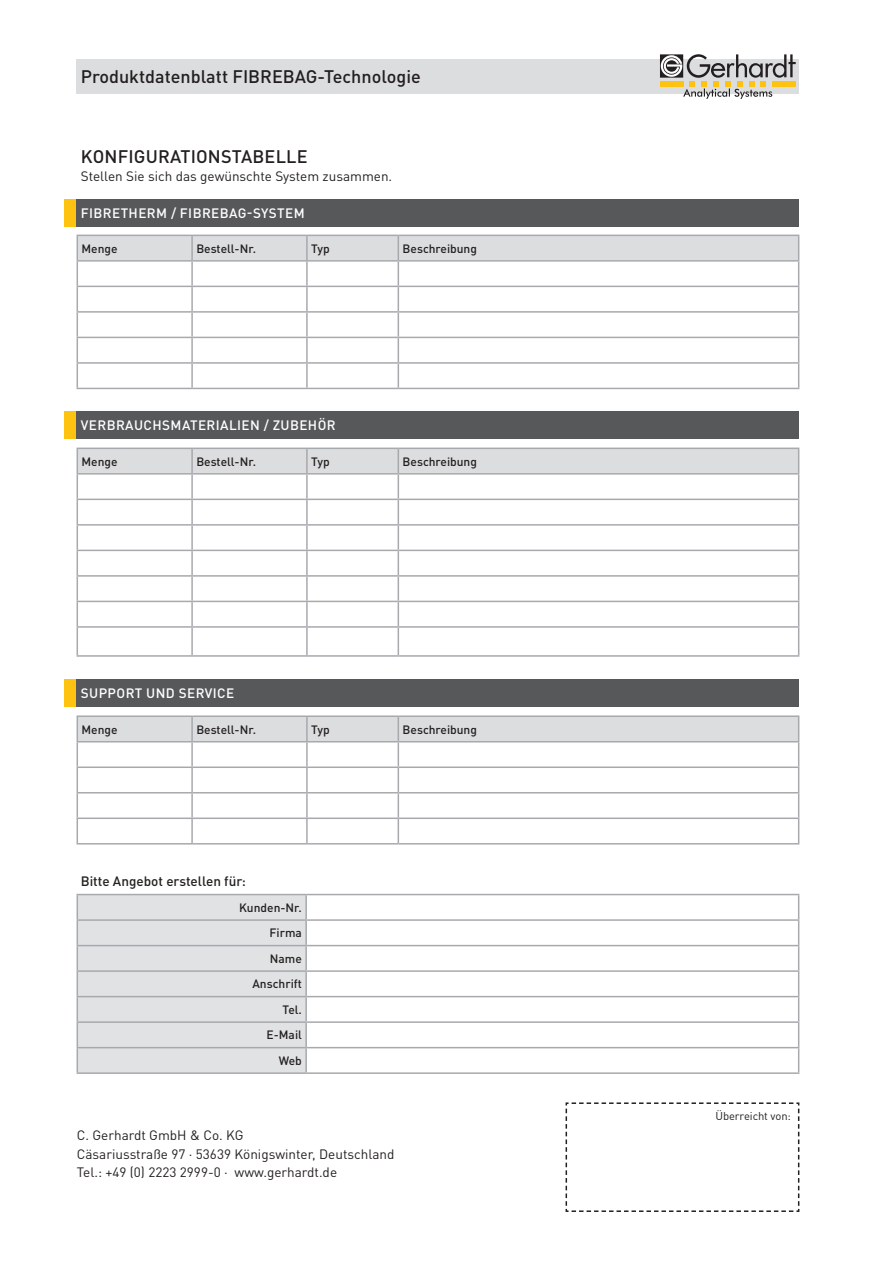
<style>
.page{position:relative;width:893px;height:1263px;background:#fff}
.page>*{position:absolute;margin:0;border:0;box-sizing:border-box;transform-origin:0 0}
.t1{font:500 18px "DINOT";color:#231f20}
.A1-Fließtext{font:13.5px/18.8px "DINOT";color:#231f20}
.t2{font:500 13.5px "DINOT";letter-spacing:.03em;color:#fff}
.A1-Fließtext-2{font:500 13.5px "DINOT";color:#231f20}
.A1-Fließtext-3{font:500 12px "DINOT";color:#231f20}
.Tabellentext{font:500 12px "DINOT";color:#231f20}
.Kapitelüberschrift_1{font:11.25px "DINOT";letter-spacing:-.01em;color:#231f20}
</style>
<div class="page">
<div style="left:77px;top:59px;width:722px;height:34px;background:#dcdddf"></div>
<svg style="left:660px;top:54px;width:136px;height:45px"></svg>
<svg style="left:565px;top:1102px;width:235px;height:110px"></svg>
<svg style="left:307px;top:895px;width:491px;height:154px"></svg>
<hr style="left:306px;top:894px;width:493px;height:1px;background:#a8a9ad">
<hr style="left:305px;top:895px;width:2px;height:24px;background:#a8a9ad">
<hr style="left:306px;top:919px;width:493px;height:2px;background:#a8a9ad">
<hr style="left:305px;top:921px;width:2px;height:24px;background:#a8a9ad">
<hr style="left:306px;top:945px;width:493px;height:1px;background:#a8a9ad">
<hr style="left:305px;top:946px;width:2px;height:24px;background:#a8a9ad">
<hr style="left:306px;top:970px;width:493px;height:2px;background:#a8a9ad">
<hr style="left:305px;top:972px;width:2px;height:24px;background:#a8a9ad">
<hr style="left:306px;top:996px;width:493px;height:1px;background:#a8a9ad">
<hr style="left:305px;top:997px;width:2px;height:24px;background:#a8a9ad">
<hr style="left:306px;top:1021px;width:493px;height:2px;background:#a8a9ad">
<hr style="left:305px;top:1023px;width:2px;height:24px;background:#a8a9ad">
<svg style="left:77px;top:894px;width:229px;height:178px;background:#dddee0"></svg>
<hr style="left:306px;top:1047px;width:493px;height:1px;background:#a8a9ad">
<hr style="left:305px;top:1048px;width:2px;height:24px;background:#a8a9ad">
<svg style="left:798px;top:895px;width:1px;height:177px"></svg>
<hr style="left:77px;top:1072px;width:229px;height:2px;background:#a8a9ad">
<hr style="left:306px;top:1072px;width:493px;height:2px;background:#a8a9ad">
<hr style="left:77px;top:388px;width:115px;height:1px;background:#a8a9ad">
<hr style="left:192px;top:388px;width:115px;height:1px;background:#a8a9ad">
<hr style="left:307px;top:388px;width:91px;height:1px;background:#a8a9ad">
<hr style="left:398px;top:388px;width:401px;height:1px;background:#a8a9ad">
<svg style="left:77px;top:235px;width:722px;height:153px"></svg>
<hr style="left:77px;top:260px;width:115px;height:2px;background:#a8a9ad">
<hr style="left:192px;top:260px;width:115px;height:2px;background:#a8a9ad">
<hr style="left:307px;top:260px;width:91px;height:2px;background:#a8a9ad">
<hr style="left:398px;top:260px;width:401px;height:2px;background:#a8a9ad">
<div style="left:64px;top:199px;width:13px;height:27px;background:#fec210"></div>
<div style="left:77px;top:199px;width:722px;height:27px;background:#57585a"></div>
<div style="left:64px;top:411px;width:13px;height:28px;background:#fec210"></div>
<div style="left:77px;top:411px;width:722px;height:28px;background:#57585a"></div>
<hr style="left:77px;top:655px;width:115px;height:2px;background:#a8a9ad">
<hr style="left:192px;top:655px;width:115px;height:2px;background:#a8a9ad">
<hr style="left:307px;top:655px;width:91px;height:2px;background:#a8a9ad">
<hr style="left:398px;top:655px;width:401px;height:2px;background:#a8a9ad">
<svg style="left:77px;top:448px;width:722px;height:207px"></svg>
<hr style="left:77px;top:473px;width:115px;height:2px;background:#a8a9ad">
<hr style="left:192px;top:473px;width:115px;height:2px;background:#a8a9ad">
<hr style="left:307px;top:473px;width:91px;height:2px;background:#a8a9ad">
<hr style="left:398px;top:473px;width:401px;height:2px;background:#a8a9ad">
<div style="left:64px;top:679px;width:13px;height:28px;background:#fec210"></div>
<div style="left:77px;top:679px;width:722px;height:28px;background:#57585a"></div>
<hr style="left:77px;top:843px;width:115px;height:1px;background:#a8a9ad">
<hr style="left:192px;top:843px;width:115px;height:1px;background:#a8a9ad">
<hr style="left:307px;top:843px;width:91px;height:1px;background:#a8a9ad">
<hr style="left:398px;top:843px;width:401px;height:1px;background:#a8a9ad">
<hr style="left:77px;top:715px;width:115px;height:2px;background:#a8a9ad">
<hr style="left:192px;top:715px;width:115px;height:2px;background:#a8a9ad">
<hr style="left:307px;top:715px;width:91px;height:2px;background:#a8a9ad">
<hr style="left:398px;top:715px;width:401px;height:2px;background:#a8a9ad">
<svg style="left:77px;top:716px;width:722px;height:127px"></svg>
<hr style="left:77px;top:741px;width:115px;height:1px;background:#a8a9ad">
<hr style="left:192px;top:741px;width:115px;height:1px;background:#a8a9ad">
<hr style="left:307px;top:741px;width:91px;height:1px;background:#a8a9ad">
<hr style="left:398px;top:741px;width:401px;height:1px;background:#a8a9ad">
<h1 class="t1" style="left:81px;top:65px;width:342px">Produktdatenblatt FIBREBAG-Technologie</h1>
<p class="t1" style="left:81px;top:145px;width:228px">KONFIGURATIONSTABELLE</p>
<p class="A1-Fließtext" style="left:81px;top:166px;width:313px">Stellen Sie sich das gewünschte System zusammen.</p>
<p class="t2" style="left:81px;top:204px;width:225px">FIBRETHERM / FIBREBAG-SYSTEM</p>
<p class="A1-Fließtext-3" style="left:82px;top:241px;width:38px">Menge</p>
<p class="A1-Fließtext-3" style="left:196px;top:241px;width:61px">Bestell-Nr.</p>
<p class="A1-Fließtext-3" style="left:311px;top:241px;width:20px">Typ</p>
<p class="A1-Fließtext-3" style="left:403px;top:241px;width:76px">Beschreibung</p>
<p class="t2" style="left:81px;top:417px;width:256px">VERBRAUCHSMATERIALIEN / ZUBEHÖR</p>
<p class="A1-Fließtext-3" style="left:82px;top:454px;width:38px">Menge</p>
<p class="A1-Fließtext-3" style="left:196px;top:454px;width:61px">Bestell-Nr.</p>
<p class="A1-Fließtext-3" style="left:311px;top:454px;width:20px">Typ</p>
<p class="A1-Fließtext-3" style="left:403px;top:454px;width:76px">Beschreibung</p>
<p class="t2" style="left:81px;top:685px;width:155px">SUPPORT UND SERVICE</p>
<p class="A1-Fließtext-3" style="left:82px;top:721px;width:38px">Menge</p>
<p class="A1-Fließtext-3" style="left:196px;top:721px;width:61px">Bestell-Nr.</p>
<p class="A1-Fließtext-3" style="left:311px;top:721px;width:20px">Typ</p>
<p class="A1-Fließtext-3" style="left:403px;top:721px;width:76px">Beschreibung</p>
<p class="A1-Fließtext-2" style="left:81px;top:873px;width:167px">Bitte Angebot erstellen für:</p>
<p class="Tabellentext" style="left:239px;top:900px;width:64px">Kunden-Nr.</p>
<p class="Tabellentext" style="left:270px;top:925px;width:34px">Firma</p>
<p class="Tabellentext" style="left:270px;top:951px;width:34px">Name</p>
<p class="Tabellentext" style="left:252px;top:976px;width:51px">Anschrift</p>
<p class="Tabellentext" style="left:283px;top:1002px;width:21px">Tel.</p>
<p class="Tabellentext" style="left:267px;top:1027px;width:37px">E-Mail</p>
<p class="Tabellentext" style="left:279px;top:1053px;width:25px">Web</p>
<p class="A1-Fließtext" style="left:77px;top:1125px;width:319px">C. Gerhardt GmbH &amp; Co. KG<br>Cäsariusstraße 97 · 53639 Königswinter, Deutschland<br>Tel.: +49 (0) 2223 2999-0 · www.gerhardt.de</p>
<p class="Kapitelüberschrift_1" style="left:715px;top:1109px;width:77px">Überreicht von:</p>
</div>
